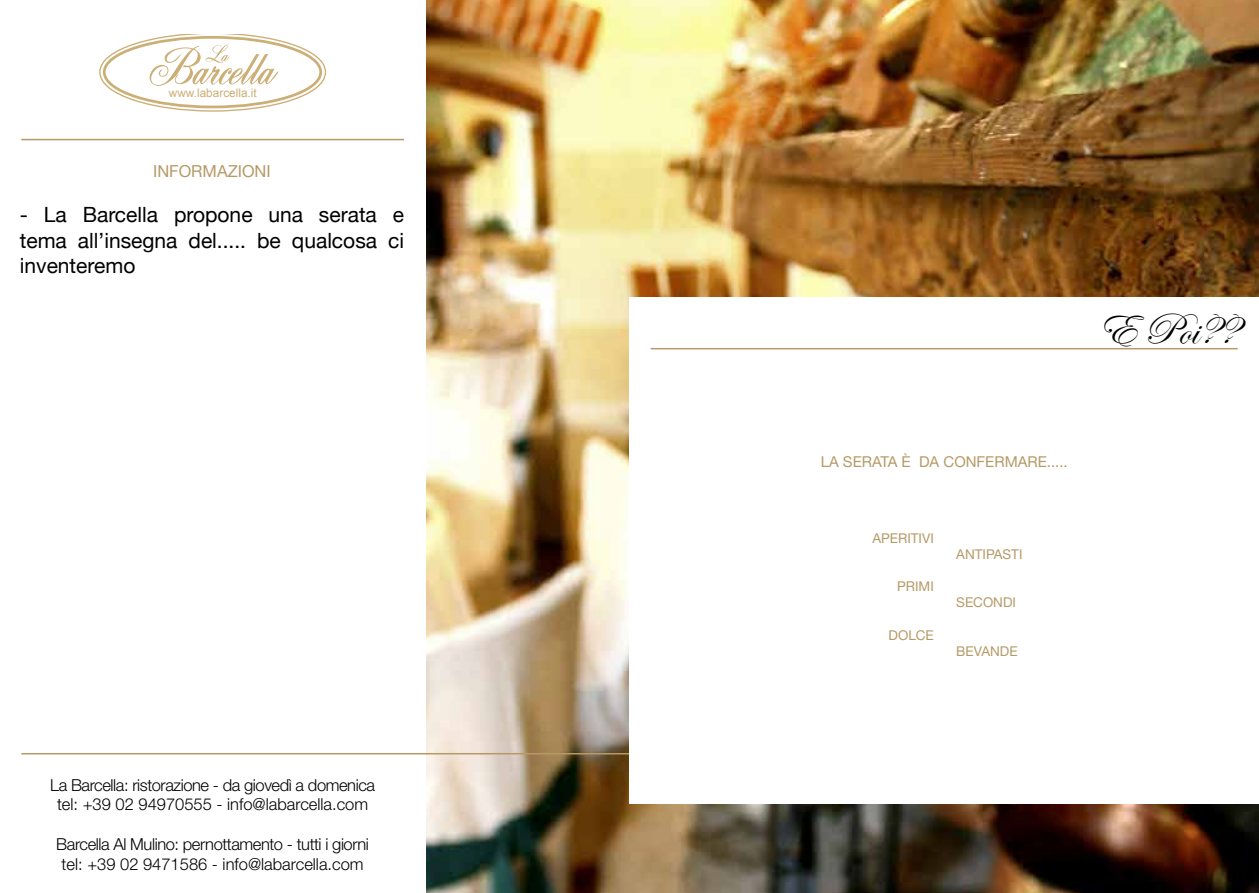
<style>
.page{position:relative;width:1259px;height:893px;background:#fff}
.page>*{position:absolute;margin:0;border:0;box-sizing:border-box;transform-origin:0 0}
.t1{font:45px "Edwardian Script ITC";color:#000}
.t2{font:21px/25.2px "Helvetica Neue";color:#000;text-align:justify}
.t3{font:300 16.5px/19.8px "Helvetica Neue LT Std";letter-spacing:-.025em;color:#000;text-align:center}
.t4{font:16.5px "Helvetica Neue";color:#b59a67}
.t5{font:15px "Helvetica Neue LT Std";color:#b59a67}
.t6{font:13.5px "Helvetica Neue LT Std";color:#b59a67}
.t7{font:11.85px "Arial";color:#ccaf76}
</style>
<div class="page">
<img style="left:425px;top:0;width:834px;height:893px">
<svg style="left:99px;top:34px;width:227px;height:78px"></svg>
<div style="left:103px;top:36px;width:219px;height:72px;border:3px solid #ccaf76;border-radius:50%"></div>
<hr style="left:21px;top:139px;width:383px;height:1px;background:#b59a67">
<hr style="left:21px;top:753px;width:1216px;height:1px;background:#b59a67">
<div style="left:629px;top:298px;width:630px;height:506px;background:#fff"></div>
<hr style="left:651px;top:348px;width:586px;height:1px;background:#b59a67">
<p class="t7" style="left:169px;top:85px;width:89px">www.labarcella.it</p>
<p class="t4" style="left:153px;top:162px;width:119px">INFORMAZIONI</p>
<p class="t2" style="left:20px;top:202px;width:386px">- La Barcella propone una serata e tema all’insegna del..... be qualcosa ci inventeremo</p>
<p class="t3" style="left:50px;top:774px;width:326px">La Barcella: ristorazione - da giovedì a domenica tel: +39 02 94970555 - info@labarcella.com</p>
<p class="t3" style="left:56px;top:834px;width:314px">Barcella Al Mulino: pernottamento - tutti i giorni tel: +39 02 9471586 - info@labarcella.com</p>
<h1 class="t1" style="left:1097px;top:304px;width:142px">E Poi??</h1>
<p class="t5" style="left:820px;top:452px;width:33px">LA SERATA</p>
<p class="t5" style="left:901px;top:452px;width:54px">È DA CONFERMARE</p>
<p class="t5" style="left:1047px;top:452px;width:22px">.....</p>
<p class="t6" style="left:872px;top:530px;width:63px">APERITIVI</p>
<p class="t6" style="left:897px;top:578px;width:38px">PRIMI</p>
<p class="t6" style="left:888px;top:627px;width:47px">DOLCE</p>
<p class="t6" style="left:956px;top:546px;width:68px">ANTIPASTI</p>
<p class="t6" style="left:956px;top:595px;width:61px">SECONDI</p>
<p class="t6" style="left:956px;top:643px;width:63px">BEVANDE</p>
</div>
